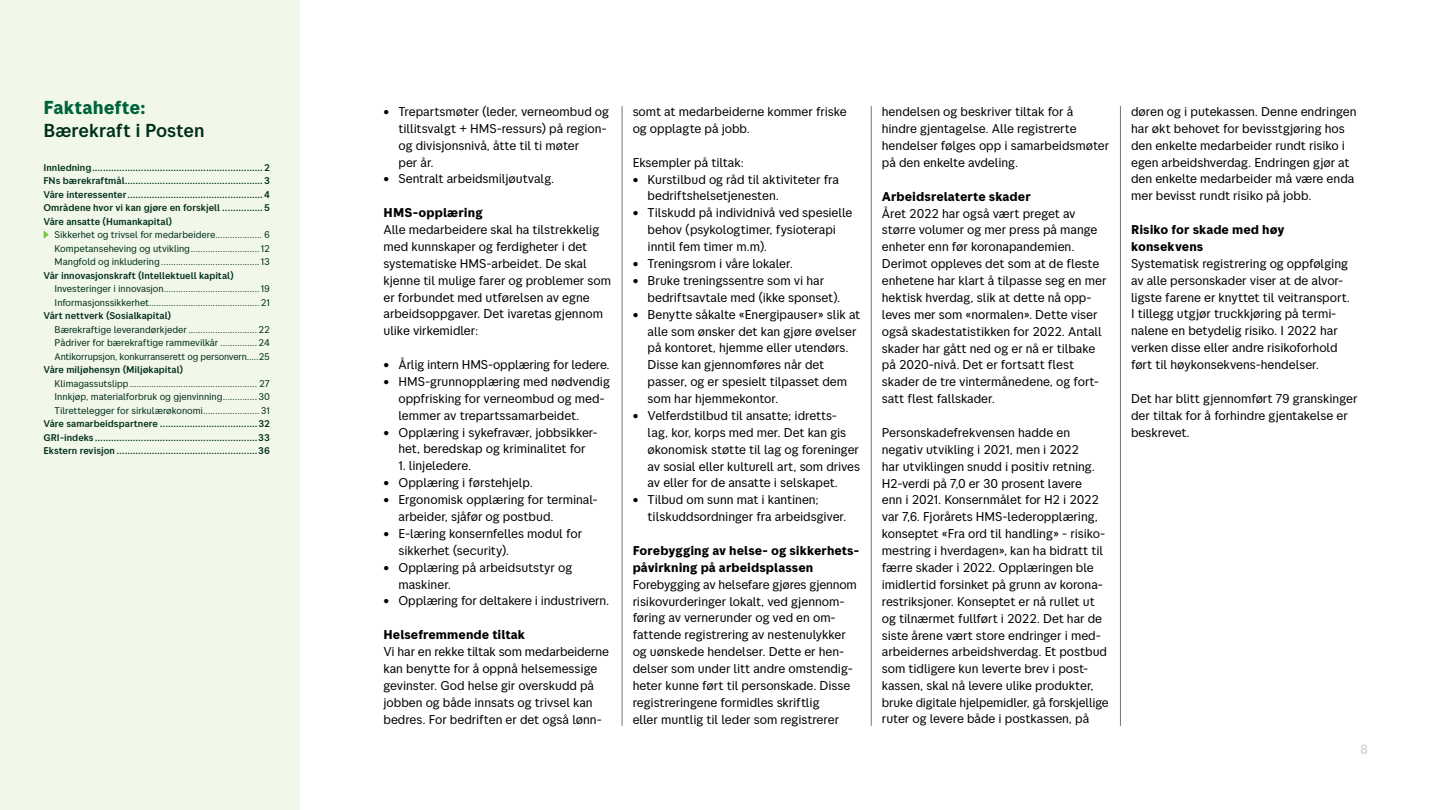
<style>
.page{position:relative;width:1440px;height:810px;background:#fff}
.page>*{position:absolute;margin:0;border:0;box-sizing:border-box;transform-origin:0 0}
.t1{font:500 18.75px "Posten Sans";letter-spacing:-.01em;color:#002f19}
.t2{font:700 18.75px "Posten Sans";color:#00643a}
.t3{font:500 13.5px "Posten Sans";color:#d6d6d6}
.t4{font:12.75px/16.9px "Posten Sans";letter-spacing:-.005em;color:#000}
.t5{font:700 12.75px/16.9px "Posten Sans";letter-spacing:.005em;color:#000}
.t6{font:9.75px/13.5px "Posten Sans";letter-spacing:-.01em;color:#002f19;text-align:justify}
.t7{font:500 9.75px/13.5px "Posten Sans";color:#002f19;text-align:justify}
</style>
<div class="page">
<div style="left:0;top:0;width:300px;height:810px;background:#f1f7e9"></div>
<hr style="left:622px;top:106px;width:1px;height:620px;background:#767676">
<hr style="left:871px;top:106px;width:1px;height:620px;background:#767676">
<hr style="left:1120px;top:106px;width:1px;height:620px;background:#767676">
<svg style="left:44px;top:231px;width:5px;height:8px"></svg>
<h1 class="t2" style="left:43px;top:96px;width:104px">Faktahefte:</h1>
<h1 class="t1" style="left:43px;top:119px;width:163px">Bærekraft i Posten</h1>
<p class="t7" style="left:43px;top:160px;width:228px">Innledning...............................................................2<br>FNs bærekraftmål...................................................3<br>Våre interessenter..................................................4<br>Områdene hvor vi kan gjøre en forskjell ...............5<br>Våre ansatte (Humankapital)</p>
<p class="t6" style="left:55px;top:228px;width:217px">Sikkerhet og trivsel for medarbeidere................... 6<br>Kompetanseheving og utvikling............................12<br>Mangfold og inkludering........................................13</p>
<p class="t7" style="left:43px;top:268px;width:192px">Vår innovasjonskraft (Intellektuell kapital)</p>
<p class="t6" style="left:55px;top:282px;width:217px">Investeringer i innovasjon.......................................19<br>Informasjonssikkerhet.............................................21</p>
<p class="t7" style="left:43px;top:309px;width:129px">Vårt nettverk (Sosialkapital)</p>
<p class="t6" style="left:55px;top:322px;width:217px">Bærekraftige leverandørkjeder............................22<br>Pådriver for bærekraftige rammevilkår ............... 24<br>Antikorrupsjon, konkurranserett og personvern.....25</p>
<p class="t7" style="left:43px;top:363px;width:141px">Våre miljøhensyn (Miljøkapital)</p>
<p class="t6" style="left:55px;top:376px;width:217px">Klimagassutslipp.................................................... 27<br>Innkjøp, materialforbruk og gjenvinning..............30<br>Tilrettelegger for sirkulærøkonomi.......................31</p>
<p class="t7" style="left:43px;top:417px;width:228px">Våre samarbeidspartnere ....................................32<br>GRI-indeks............................................................33<br>Ekstern revisjon ....................................................36</p>
<p class="t4" style="left:399px;top:103px;width:212px;text-indent:-15px">• Trepartsmøter (leder, verneombud og tillitsvalgt + HMS-ressurs) på region&shy;og divisjonsnivå, åtte til ti møter<br>per år.</p>
<p class="t4" style="left:384px;top:170px;width:172px">• Sentralt arbeidsmiljøutvalg.</p>
<p class="t5" style="left:384px;top:204px;width:101px">HMS-opplæring</p>
<p class="t4" style="left:383px;top:221px;width:229px">Alle medarbeidere skal ha tilstrekkelig med kunnskaper og ferdigheter i det systematiske HMS-arbeidet. De skal kjenne til mulige farer og problemer som er forbundet med utførelsen av egne arbeidsoppgaver. Det ivaretas gjennom ulike virkemidler:</p>
<p class="t4" style="left:383px;top:356px;width:228px">• Årlig intern HMS-opplæring for ledere.</p>
<p class="t4" style="left:398px;top:373px;width:213px;text-indent:-15px">• HMS-grunnopplæring med nødvendig oppfrisking for verneombud og med&shy;lemmer av trepartssamarbeidet.</p>
<p class="t4" style="left:383px;top:424px;width:216px;text-align:center">• Opplæring i sykefravær, jobbsikker&shy;het, beredskap og kriminalitet for</p>
<p class="t4" style="left:398px;top:457px;width:74px">1. linjeledere.</p>
<p class="t4" style="left:383px;top:474px;width:151px">• Opplæring i førstehjelp.</p>
<p class="t4" style="left:398px;top:491px;width:201px;text-indent:-15px">• Ergonomisk opplæring for terminal&shy;arbeider, sjåfør og postbud.</p>
<p class="t4" style="left:398px;top:525px;width:185px;text-indent:-15px">• E-læring konsernfelles modul for sikkerhet (security).</p>
<p class="t4" style="left:398px;top:559px;width:175px;text-indent:-15px">• Opplæring på arbeidsutstyr og maskiner.</p>
<p class="t4" style="left:383px;top:592px;width:227px">• Opplæring for deltakere i industrivern.</p>
<p class="t5" style="left:383px;top:626px;width:143px">Helsefremmende tiltak</p>
<p class="t4" style="left:383px;top:643px;width:227px">Vi har en rekke tiltak som medarbeiderne kan benytte for å oppnå helsemessige gevinster. God helse gir overskudd på jobben og både innsats og trivsel kan bedres. For bedriften er det også lønn-</p>
<p class="t4" style="left:633px;top:103px;width:216px">somt at medarbeiderne kommer friske og opplagte på jobb.</p>
<p class="t4" style="left:633px;top:154px;width:113px">Eksempler på tiltak:</p>
<p class="t4" style="left:648px;top:171px;width:193px;text-indent:-15px">• Kurstilbud og råd til aktiviteter fra bedriftshelsetjenesten.</p>
<p class="t4" style="left:648px;top:204px;width:206px;text-indent:-15px">• Tilskudd på individnivå ved spesielle behov (psykologtimer, fysioterapi inntil fem timer m.m).</p>
<p class="t4" style="left:633px;top:255px;width:162px">• Treningsrom i våre lokaler.</p>
<p class="t4" style="left:648px;top:272px;width:194px;text-indent:-15px">• Bruke treningssentre som vi har bedriftsavtale med (ikke sponset).</p>
<p class="t4" style="left:648px;top:306px;width:214px;text-indent:-15px">• Benytte såkalte «Energipauser» slik at alle som ønsker det kan gjøre øvelser på kontoret, hjemme eller utendørs.<br>Disse kan gjennomføres når det passer, og er spesielt tilpasset dem som har hjemmekontor.</p>
<p class="t4" style="left:648px;top:407px;width:214px;text-indent:-15px">• Velferdstilbud til ansatte; idretts&shy;lag, kor, korps med mer. Det kan gis økonomisk støtte til lag og foreninger av sosial eller kulturell art, som drives av eller for de ansatte i selskapet.</p>
<p class="t4" style="left:648px;top:491px;width:200px;text-indent:-15px">• Tilbud om sunn mat i kantinen; tilskuddsordninger fra arbeidsgiver.</p>
<p class="t5" style="left:633px;top:542px;width:228px">Forebygging av helse- og sikkerhets&shy;påvirkning på arbeidsplassen</p>
<p class="t4" style="left:633px;top:576px;width:226px">Forebygging av helsefare gjøres gjennom risikovurderinger lokalt, ved gjennom&shy;føring av vernerunder og ved en om&shy;fattende registrering av nestenulykker og uønskede hendelser. Dette er hen&shy;delser som under litt andre omstendig&shy;heter kunne ført til personskade. Disse registreringene formidles skriftlig<br>eller muntlig til leder som registrerer</p>
<p class="t4" style="left:882px;top:103px;width:229px">hendelsen og beskriver tiltak for å hindre gjentagelse. Alle registrerte hendelser følges opp i samarbeidsmøter på den enkelte avdeling.</p>
<p class="t5" style="left:882px;top:188px;width:151px">Arbeidsrelaterte skader</p>
<p class="t4" style="left:882px;top:204px;width:226px">Året 2022 har også vært preget av større volumer og mer press på mange enheter enn før koronapandemien.<br>Derimot oppleves det som at de fleste enhetene har klart å tilpasse seg en mer hektisk hverdag, slik at dette nå opp&shy;leves mer som «normalen». Dette viser også skadestatistikken for 2022. Antall skader har gått ned og er nå er tilbake på 2020-nivå. Det er fortsatt flest skader de tre vintermånedene, og fort&shy;satt flest fallskader.</p>
<p class="t4" style="left:882px;top:424px;width:228px">Personskadefrekvensen hadde en negativ utvikling i 2021, men i 2022<br>har utviklingen snudd i positiv retning.<br>H2-verdi på 7,0 er 30 prosent lavere<br>enn i 2021. Konsernmålet for H2 i 2022 var 7,6. Fjorårets HMS-lederopplæring, konseptet «Fra ord til handling» - risiko&shy;mestring i hverdagen», kan ha bidratt til færre skader i 2022. Opplæringen ble imidlertid forsinket på grunn av korona&shy;restriksjoner. Konseptet er nå rullet ut og tilnærmet fullført i 2022. Det har de siste årene vært store endringer i med&shy;arbeidernes arbeidshverdag. Et postbud som tidligere kun leverte brev i post&shy;kassen, skal nå levere ulike produkter, bruke digitale hjelpemidler, gå forskjellige ruter og levere både i postkassen, på</p>
<p class="t4" style="left:1131px;top:103px;width:227px">døren og i putekassen. Denne endringen har økt behovet for bevisstgjøring hos den enkelte medarbeider rundt risiko i egen arbeidshverdag. Endringen gjør at den enkelte medarbeider må være enda mer bevisst rundt risiko på jobb.</p>
<p class="t5" style="left:1131px;top:221px;width:155px">Risiko for skade med høy konsekvens</p>
<p class="t4" style="left:1131px;top:255px;width:220px">Systematisk registrering og oppfølging av alle personskader viser at de alvor&shy;ligste farene er knyttet til veitransport.<br>I tillegg utgjør truckkjøring på termi&shy;nalene en betydelig risiko. I 2022 har verken disse eller andre risikoforhold ført til høykonsekvens-hendelser.</p>
<p class="t4" style="left:1131px;top:390px;width:228px">Det har blitt gjennomført 79 granskinger der tiltak for å forhindre gjentakelse er beskrevet.</p>
<p class="t3" style="left:1360px;top:742px;width:10px">8</p>
</div>
